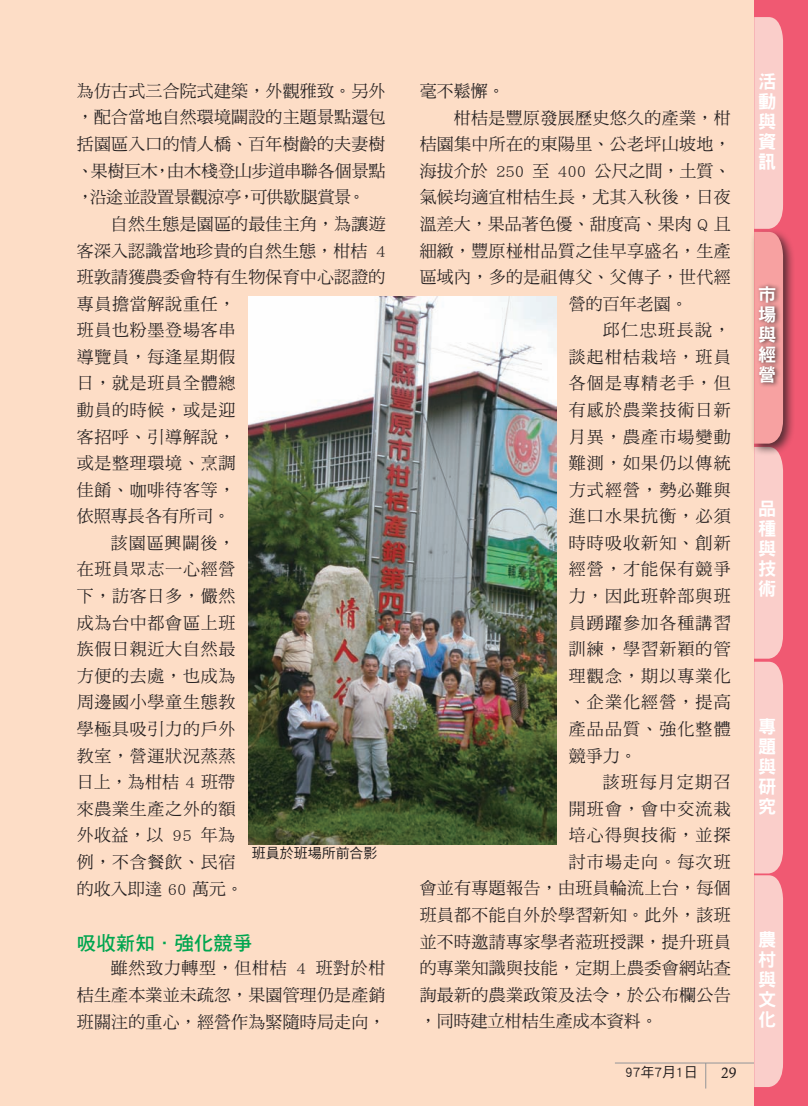
<style>
.page{position:relative;width:808px;height:1106px;background:#fff}
.page>*{position:absolute;margin:0;border:0;box-sizing:border-box;transform-origin:0 0}
.內文{font:19.5px "DF Hei Std W7";color:#00a54f}
.段落樣式3{font:18.15px/20.1px "DF Hei Std W9";color:#fff;text-align:justify}
.內文-2{font:16.95px/26.5px "DF Ming Std W5";letter-spacing:.015em;color:#231f20;text-align:justify}
.內文-3{font:16.95px/26.5px "DF Ming Std W5";letter-spacing:.04em;color:#231f20}
.內文-4{font:16.95px "DF Ming Std W5";letter-spacing:.065em;color:#231f20}
.內文-5{font:16.95px "DF Ming Std W5";letter-spacing:.085em;color:#231f20}
.t1{font:15px "Calisto";color:#231f20}
.內文-6{font:13.95px "DF Hei Std W5";color:#231f20}
.正常{font:13.95px "DF Hei Std W5";color:#231f20}
</style>
<div class="page">
<div style="left:0;top:0;width:757px;height:1106px;background:#fdddc6"></div>
<hr style="left:615px;top:1062px;width:143px;height:1px;background:#939598">
<svg style="left:705px;top:1063px;width:1px;height:25px"></svg>
<img style="left:249px;top:297px;width:308px;height:547px">
<div style="left:754px;top:0;width:54px;height:1106px;background:#f05972"></div>
<div style="left:750px;top:228px;width:52px;height:234px;background:#231f20;opacity:.75"></div>
<div style="left:756px;top:282px;width:41px;height:136px;background:#231f20;opacity:.75"></div>
<svg style="left:754px;top:17px;width:29px;height:1070px;background:#f3bdbb"></svg>
<p class="內文-2" style="left:77px;top:77px;width:310px">為仿古式三合院式建築，外觀雅致。另外，配合當地自然環境闢設的主題景點還包括園區入口的情人橋、百年樹齡的夫妻樹、果樹巨木，由木棧登山步道串聯各個景點，沿途並設置景觀涼亭，可供歇腿賞景。</p>
<p class="內文-2" style="left:77px;top:210px;width:310px;text-align:left;text-indent:34px">自然生態是園區的最佳主角，為讓遊客深入認識當地珍貴的自然生態，柑桔 4班敦請獲農委會特有生物保育中心認證的專員擔當解說重任，<br>班員也粉墨登場客串<br>導覽員，每逢星期假<br>日，就是班員全體總<br>動員的時候，或是迎<br>客招呼、引導解說，<br>或是整理環境、烹調<br>佳餚、咖啡待客等，<br>依照專長各有所司。</p>
<p class="內文-3" style="left:77px;top:529px;width:168px;text-indent:34px">該園區興闢後，在班員眾志一心經營下，訪客日多，儼然成為台中都會區上班族假日親近大自然最方便的去處，也成為周邊國小學童生態教學極具吸引力的戶外教室，營運狀況蒸蒸日上，為柑桔 4 班帶來農業生產之外的額外收益，以 95 年為例，不含餐飲、民宿的收入即達 60 萬元。</p>
<p class="內文" style="left:77px;top:932px;width:177px">吸收新知．強化競爭</p>
<p class="內文-2" style="left:77px;top:954px;width:310px;text-indent:34px">雖然致力轉型，但柑桔 4 班對於柑桔生產本業並未疏忽，果園管理仍是產銷班關注的重心，經營作為緊隨時局走向，</p>
<p class="內文-6" style="left:252px;top:845px;width:127px">班員於班場所前合影</p>
<p class="內文-2" style="left:420px;top:77px;width:87px">毫不鬆懈。</p>
<p class="內文-2" style="left:454px;top:104px;width:278px">柑桔是豐原發展歷史悠久的產業，柑</p>
<p class="內文-2" style="left:420px;top:130px;width:313px">桔園集中所在的東陽里、公老坪山坡地，</p>
<p class="內文-2" style="left:420px;top:157px;width:312px">海拔介於 250 至 400 公尺之間，土質、</p>
<p class="內文-2" style="left:420px;top:184px;width:313px">氣候均適宜柑桔生長，尤其入秋後，日夜</p>
<p class="內文-2" style="left:420px;top:210px;width:312px">溫差大，果品著色優、甜度高、果肉 Q 且</p>
<p class="內文-2" style="left:420px;top:237px;width:313px">細緻，豐原椪柑品質之佳早享盛名，生產</p>
<p class="內文-2" style="left:420px;top:263px;width:313px">區域內，多的是祖傳父、父傳子，世代經</p>
<p class="內文-2" style="left:569px;top:290px;width:121px">營的百年老園。</p>
<p class="內文-2" style="left:569px;top:316px;width:163px;text-indent:34px">邱仁忠班長說，談起柑桔栽培，班員各個是專精老手，但有感於農業技術日新月異，農產市場變動難測，如果仍以傳統方式經營，勢必難與進口水果抗衡，必須時時吸收新知、創新經營，才能保有競爭力，因此班幹部與班員踴躍參加各種講習訓練，學習新穎的管理觀念，期以專業化、企業化經營，提高產品品質、強化整體競爭力。</p>
<p class="內文-5" style="left:603px;top:773px;width:129px">該班每月定期召</p>
<p class="內文-4" style="left:569px;top:799px;width:163px">開班會，會中交流栽</p>
<p class="內文-4" style="left:569px;top:826px;width:163px">培心得與技術，並探</p>
<p class="內文-4" style="left:569px;top:852px;width:163px">討市場走向。每次班</p>
<p class="內文-2" style="left:420px;top:874px;width:313px">會並有專題報告，由班員輪流上台，每個</p>
<p class="內文-2" style="left:420px;top:901px;width:313px">班員都不能自外於學習新知。此外，該班</p>
<p class="內文-2" style="left:420px;top:928px;width:313px">並不時邀請專家學者蒞班授課，提升班員</p>
<p class="內文-2" style="left:420px;top:954px;width:313px">的專業知識與技能，定期上農委會網站查</p>
<p class="內文-2" style="left:420px;top:981px;width:313px">詢最新的農業政策及法令，於公布欄公告</p>
<p class="內文-2" style="left:420px;top:1007px;width:240px">，同時建立柑桔生產成本資料。</p>
<p class="正常" style="left:625px;top:1064px;width:74px">97年7月1日</p>
<p class="t1" style="left:721px;top:1064px;width:17px">29</p>
<p class="段落樣式3" style="left:758px;top:71px;width:19px">活動與資訊</p>
<p class="段落樣式3" style="left:758px;top:284px;width:19px">市場與經營</p>
<p class="段落樣式3" style="left:758px;top:498px;width:19px">品種與技術</p>
<p class="段落樣式3" style="left:758px;top:715px;width:19px">專題與研究</p>
<p class="段落樣式3" style="left:758px;top:929px;width:19px">農村與文化</p>
<p class="段落樣式3" style="left:758px;top:930px;width:19px">活動</p>
<p class="段落樣式3" style="left:758px;top:990px;width:19px">資訊</p>
</div>
